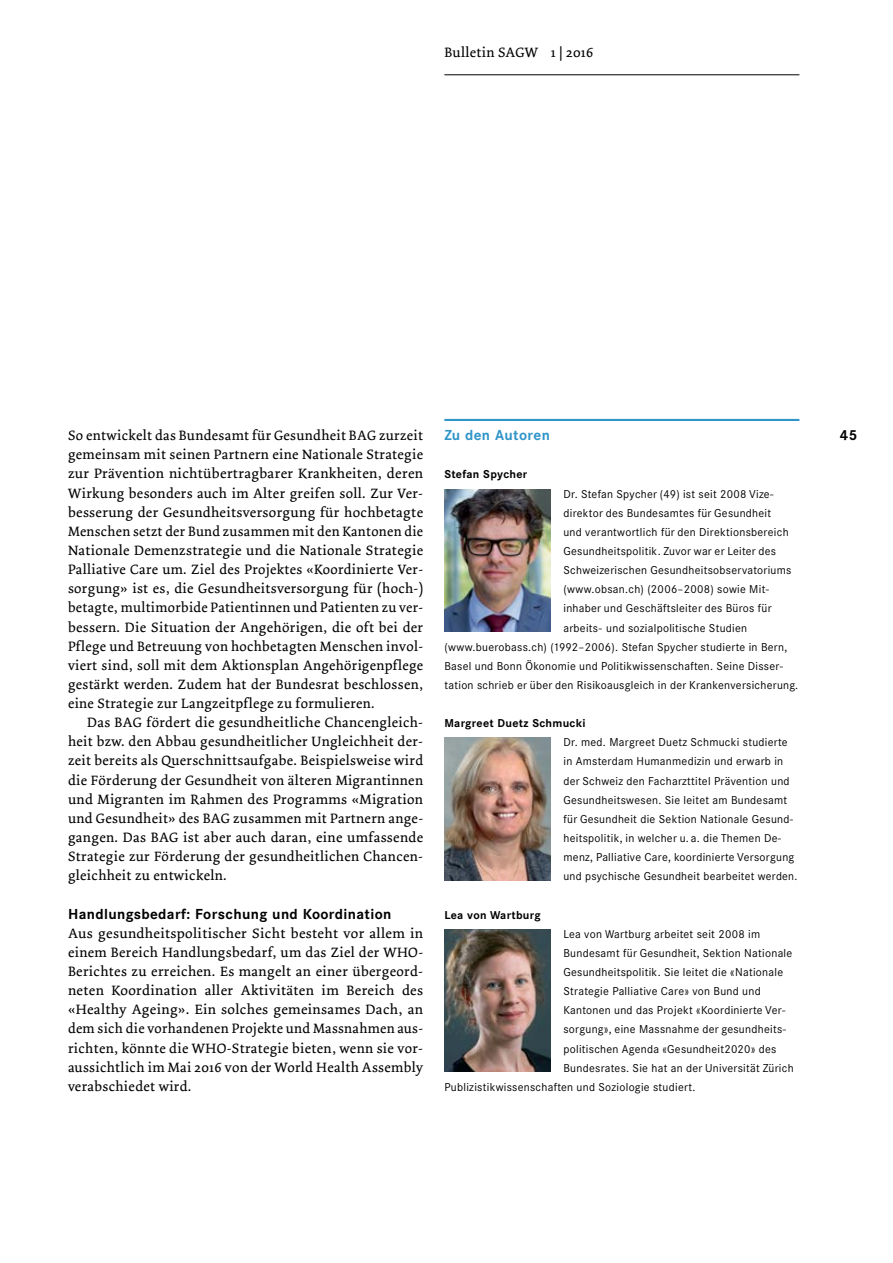
<style>
.page{position:relative;width:893px;height:1263px;background:#fff}
.page>*{position:absolute;margin:0;border:0;box-sizing:border-box;transform-origin:0 0}
.t1{font:14.25px/19.2px "Dolly";letter-spacing:.025em;color:#000;text-align:justify}
.t2{font:700 14.25px "Corporate SBQ";letter-spacing:.025em;color:#000}
.t3{font:700 14.25px "Corporate SBQ";letter-spacing:.025em;color:#3095c9}
.t4{font:11.25px/19.2px "Corporate SBQ";letter-spacing:.025em;color:#000}
.t5{font:700 11.25px "Corporate SBQ";letter-spacing:.025em;color:#000}
</style>
<div class="page">
<hr style="left:444px;top:74px;width:355px;height:1px;background:#000">
<hr style="left:444px;top:419px;width:355px;height:2px;background:#3095c9">
<img style="left:444px;top:489px;width:107px;height:142px">
<img style="left:444px;top:738px;width:107px;height:142px">
<img style="left:444px;top:929px;width:107px;height:142px">
<p class="t1" style="left:444px;top:43px;width:150px">Bulletin SAGW 1 | 2016</p>
<p class="t1" style="left:68px;top:426px;width:357px">So entwickelt das Bundesamt für Gesundheit BAG zurzeit</p>
<p class="t2" style="left:840px;top:426px;width:19px">45</p>
<p class="t1" style="left:68px;top:445px;width:357px">gemeinsam mit seinen Partnern eine Nationale Strategie zur Prävention nichtübertragbarer Krankheiten, deren Wirkung besonders auch im Alter greifen soll. Zur Ver&shy;besserung der Gesundheitsversorgung für hochbetagte Menschen setzt der Bund zusammen mit den Kantonen die Nationale Demenzstrategie und die Nationale Strategie Palliative Care um. Ziel des Projektes «Koordinierte Ver&shy;sorgung» ist es, die Gesundheitsversorgung für (hoch-) betagte, multimorbide Patientinnen und Patienten zu ver&shy;bessern. Die Situation der Angehörigen, die oft bei der Pflege und Betreuung von hochbetagten Menschen invol&shy;viert sind, soll mit dem Aktionsplan Angehörigenpflege gestärkt werden. Zudem hat der Bundesrat beschlossen, eine Strategie zur Langzeitpflege zu formulieren.</p>
<p class="t1" style="left:68px;top:713px;width:357px;text-indent:19px">Das BAG fördert die gesundheitliche Chancengleich&shy;heit bzw. den Abbau gesundheitlicher Ungleichheit der&shy;zeit bereits als Querschnittsaufgabe. Beispielsweise wird die Förderung der Gesundheit von älteren Migrantinnen und Migranten im Rahmen des Programms «Migration und Gesundheit» des BAG zusammen mit Partnern ange&shy;gangen. Das BAG ist aber auch daran, eine umfassende Strategie zur Förderung der gesundheitlichen Chancen&shy;gleichheit zu entwickeln.</p>
<p class="t2" style="left:68px;top:905px;width:325px">Handlungsbedarf: Forschung und Koordination</p>
<p class="t1" style="left:68px;top:924px;width:357px">Aus gesundheitspolitischer Sicht besteht vor allem in einem Bereich Handlungsbedarf, um das Ziel der WHO-Berichtes zu erreichen. Es mangelt an einer übergeord&shy;neten Koordination aller Aktivitäten im Bereich des «Healthy Ageing». Ein solches gemeinsames Dach, an dem sich die vorhandenen Projekte und Massnahmen aus&shy;richten, könnte die WHO-Strategie bieten, wenn sie vor&shy;aussichtlich im Mai 2016 von der World Health Assembly verabschiedet wird.</p>
<p class="t3" style="left:444px;top:426px;width:107px">Zu den Autoren</p>
<p class="t5" style="left:444px;top:468px;width:85px">Stefan Spycher</p>
<p class="t4" style="left:563px;top:484px;width:211px">Dr. Stefan Spycher (49) ist seit 2008 Vize-</p>
<p class="t4" style="left:563px;top:503px;width:209px">direktor des Bundesamtes für Gesundheit</p>
<p class="t4" style="left:563px;top:522px;width:227px">und verantwortlich für den Direktionsbereich</p>
<p class="t4" style="left:563px;top:542px;width:214px">Gesundheitspolitik. Zuvor war er Leiter des</p>
<p class="t4" style="left:563px;top:561px;width:229px">Schweizerischen Gesundheitsobservatoriums</p>
<p class="t4" style="left:563px;top:580px;width:207px">(www.obsan.ch) (2006–2008) sowie Mit-</p>
<p class="t4" style="left:563px;top:599px;width:210px">inhaber und Geschäftsleiter des Büros für</p>
<p class="t4" style="left:563px;top:618px;width:185px">arbeits- und sozialpolitische Studien</p>
<p class="t4" style="left:444px;top:637px;width:344px">(www.buerobass.ch) (1992–2006). Stefan Spycher studierte in Bern,</p>
<p class="t4" style="left:444px;top:656px;width:340px">Basel und Bonn Ökonomie und Politikwissenschaften. Seine Disser-</p>
<p class="t4" style="left:444px;top:675px;width:355px">tation schrieb er über den Risikoausgleich in der Krankenversicherung.</p>
<p class="t5" style="left:444px;top:716px;width:143px">Margreet Duetz Schmucki</p>
<p class="t4" style="left:563px;top:733px;width:235px">Dr. med. Margreet Duetz Schmucki studierte in Amsterdam Humanmedizin und erwarb in der Schweiz den Facharzttitel Prävention und Gesundheitswesen. Sie leitet am Bundesamt für Gesundheit die Sektion Nationale Gesund&shy;heitspolitik, in welcher u. a. die Themen De&shy;menz, Palliative Care, koordinierte Versorgung und psychische Gesundheit bearbeitet werden.</p>
<p class="t5" style="left:444px;top:908px;width:98px">Lea von Wartburg</p>
<p class="t4" style="left:563px;top:924px;width:198px">Lea von Wartburg arbeitet seit 2008 im</p>
<p class="t4" style="left:563px;top:943px;width:230px">Bundesamt für Gesundheit, Sektion Nationale</p>
<p class="t4" style="left:563px;top:962px;width:221px">Gesundheitspolitik. Sie leitet die «Nationale</p>
<p class="t4" style="left:563px;top:982px;width:199px">Strategie Palliative Care» von Bund und</p>
<p class="t4" style="left:563px;top:1001px;width:223px">Kantonen und das Projekt «Koordinierte Ver-</p>
<p class="t4" style="left:563px;top:1020px;width:224px">sorgung», eine Massnahme der gesundheits-</p>
<p class="t4" style="left:563px;top:1039px;width:214px">politischen Agenda «Gesundheit2020» des</p>
<p class="t4" style="left:563px;top:1058px;width:232px">Bundesrates. Sie hat an der Universität Zürich</p>
<p class="t4" style="left:444px;top:1077px;width:252px">Publizistikwissenschaften und Soziologie studiert.</p>
</div>
